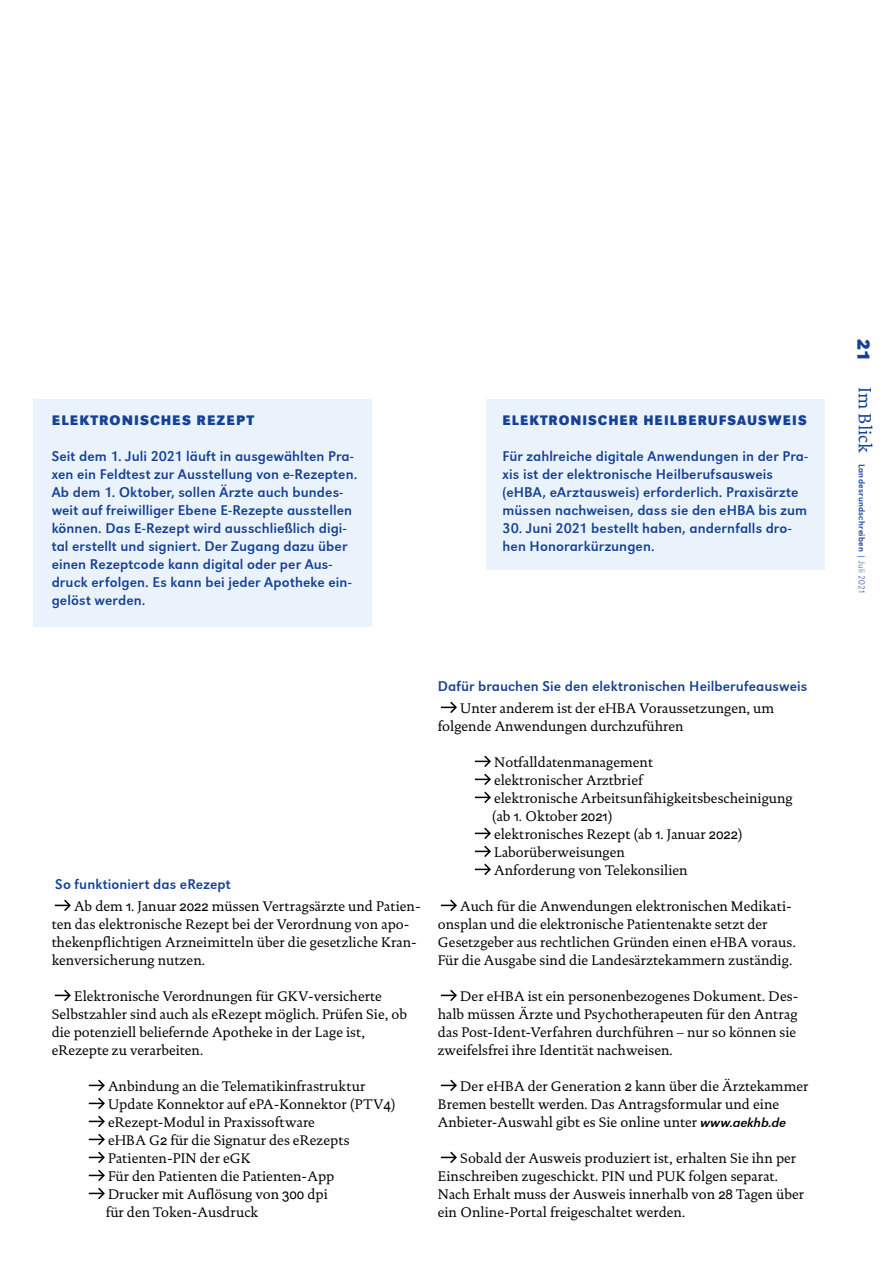
<style>
.page{position:relative;width:893px;height:1263px;background:#fff}
.page>*{position:absolute;margin:0;border:0;box-sizing:border-box;transform-origin:0 0}
.t1{font:700 18px "URW Grotesk";color:#164194}
.t2{font:14.55px/18px "URW Grotesk";letter-spacing:.005em;color:#164194}
.t3{font:700 14.25px "URW Grotesk";letter-spacing:.07em;color:#164194}
.t4{font:14.1px/18px "DTL Documenta TOT";color:#000}
.t5{font:9px "URW Grotesk";letter-spacing:.025em;color:#164194}
.s1{font-family:"Arial";font-size:13.5px}
.s2{font-family:"URW Grotesk";font-style:italic;font-size:13.65px}
.s3{font-family:"DTL Documenta TOT";font-size:18px}
.s4{font-weight:300;font-stretch:expanded}
</style>
<div class="page">
<div style="left:34px;top:399px;width:338px;height:227px;background:#eaf3fc"></div>
<div style="left:486px;top:399px;width:338px;height:171px;background:#eaf3fc"></div>
<svg style="left:55px;top:900px;width:16px;height:11px"></svg>
<svg style="left:55px;top:990px;width:16px;height:11px"></svg>
<svg style="left:89px;top:1080px;width:16px;height:11px"></svg>
<svg style="left:89px;top:1098px;width:16px;height:11px"></svg>
<svg style="left:89px;top:1116px;width:16px;height:11px"></svg>
<svg style="left:89px;top:1134px;width:16px;height:11px"></svg>
<svg style="left:89px;top:1152px;width:16px;height:11px"></svg>
<svg style="left:89px;top:1170px;width:16px;height:11px"></svg>
<svg style="left:89px;top:1188px;width:16px;height:11px"></svg>
<svg style="left:441px;top:702px;width:16px;height:11px"></svg>
<svg style="left:475px;top:756px;width:16px;height:11px"></svg>
<svg style="left:475px;top:774px;width:16px;height:11px"></svg>
<svg style="left:475px;top:792px;width:16px;height:11px"></svg>
<svg style="left:475px;top:828px;width:16px;height:11px"></svg>
<svg style="left:475px;top:846px;width:16px;height:11px"></svg>
<svg style="left:475px;top:864px;width:16px;height:11px"></svg>
<svg style="left:441px;top:900px;width:16px;height:11px"></svg>
<svg style="left:441px;top:990px;width:16px;height:11px"></svg>
<svg style="left:441px;top:1080px;width:16px;height:11px"></svg>
<svg style="left:441px;top:1152px;width:16px;height:11px"></svg>
<p class="t3" style="left:52px;top:412px;width:204px">ELEKTRONISCHES REZEPT</p>
<p class="t2" style="left:52px;top:447px;width:307px">Seit dem 1. Juli 2021 läuft in ausgewählten Pra&shy;xen ein Feldtest zur Ausstellung von e-Rezepten.<br>Ab dem 1. Oktober, sollen Ärzte auch bundes&shy;weit auf freiwilliger Ebene E-Rezepte ausstellen können. Das E-Rezept wird ausschließlich digi&shy;tal erstellt und signiert. Der Zugang dazu über einen Rezeptcode kann digital oder per Aus&shy;druck erfolgen. Es kann bei jeder Apotheke ein&shy;gelöst werden.</p>
<p class="t3" style="left:502px;top:412px;width:306px">ELEKTRONISCHER HEILBERUFSAUSWEIS</p>
<p class="t2" style="left:502px;top:447px;width:307px">Für zahlreiche digitale Anwendungen in der Pra&shy;xis ist der elektronische Heilberufsausweis (eHBA, eArztausweis) erforderlich. Praxisärzte müssen nachweisen, dass sie den eHBA bis zum</p>
<p class="t2" style="left:502px;top:519px;width:290px">30. Juni 2021 bestellt haben, andernfalls dro&shy;hen Honorarkürzungen.</p>
<p class="t2" style="left:55px;top:875px;width:177px">So funktioniert das eRezept</p>
<p class="t4" style="left:52px;top:897px;width:371px;text-indent:22px">Ab dem <span class="s1">1</span>. Januar <span class="s1">2022</span> müssen Vertragsärzte und Patien&shy;ten das elektronische Rezept bei der Verordnung von apo&shy;thekenpflichtigen Arzneimitteln über die gesetzliche Kran&shy;kenversicherung nutzen.</p>
<p class="t4" style="left:52px;top:987px;width:357px;text-indent:22px">Elektronische Verordnungen für GKV-versicherte Selbstzahler sind auch als eRezept möglich. Prüfen Sie, ob die potenziell beliefernde Apotheke in der Lage ist, eRezepte zu verarbeiten.</p>
<p class="t4" style="left:106px;top:1077px;width:292px">Anbindung an die Telematikinfrastruktur Update Konnektor auf ePA-Konnektor (PTV<span class="s1">4</span>) eRezept-Modul in Praxissoftware<br>eHBA G<span class="s1">2</span> für die Signatur des eRezepts Patienten-PIN der eGK<br>Für den Patienten die Patienten-App<br>Drucker mit Auflösung von <span class="s1">300</span> dpi<br>für den Token-Ausdruck</p>
<p class="t2" style="left:438px;top:677px;width:371px">Dafür brauchen Sie den elektronischen Heilberufeausweis</p>
<p class="t4" style="left:438px;top:699px;width:338px;text-indent:22px">Unter anderem ist der eHBA Voraussetzungen, um folgende Anwendungen durchzuführen</p>
<p class="t4" style="left:492px;top:753px;width:302px">Notfalldatenmanagement<br>elektronischer Arztbrief<br>elektronische Arbeitsunfähigkeitsbescheinigung (ab <span class="s1">1</span>. Oktober <span class="s1">2021</span>)<br>elektronisches Rezept (ab <span class="s1">1</span>. Januar <span class="s1">2022</span>)<br>Laborüberweisungen<br>Anforderung von Telekonsilien</p>
<p class="t4" style="left:438px;top:897px;width:360px;text-indent:22px">Auch für die Anwendungen elektronischen Medikati&shy;onsplan und die elektronische Patientenakte setzt der Gesetzgeber aus rechtlichen Gründen einen eHBA voraus.<br>Für die Ausgabe sind die Landesärztekammern zuständig.</p>
<p class="t4" style="left:438px;top:987px;width:362px;text-indent:22px">Der eHBA ist ein personenbezogenes Dokument. Des&shy;halb müssen Ärzte und Psychotherapeuten für den Antrag das Post-Ident-Verfahren durchführen – nur so können sie zweifelsfrei ihre Identität nachweisen.</p>
<p class="t4" style="left:438px;top:1077px;width:372px;text-indent:22px">Der eHBA der Generation <span class="s1">2</span> kann über die Ärztekammer<br>Bremen bestellt werden. Das Antragsformular und eine<br>Anbieter-Auswahl gibt es Sie online unter <span class="s2">www.aekhb.de</span></p>
<p class="t4" style="left:438px;top:1149px;width:368px;text-indent:22px">Sobald der Ausweis produziert ist, erhalten Sie ihn per Einschreiben zugeschickt. PIN und PUK folgen separat.<br>Nach Erhalt muss der Ausweis innerhalb von <span class="s1">28</span> Tagen über ein Online-Portal freigeschaltet werden.</p>
<p class="t1" style="left:874px;top:339px;width:23px;rotate:90deg">21</p>
<p class="t5" style="left:867px;top:387px;width:208px;rotate:90deg"><span class="s3">Im Blick</span> Landesrundschreiben | <span class="s4">Juli 2021</span></p>
</div>
